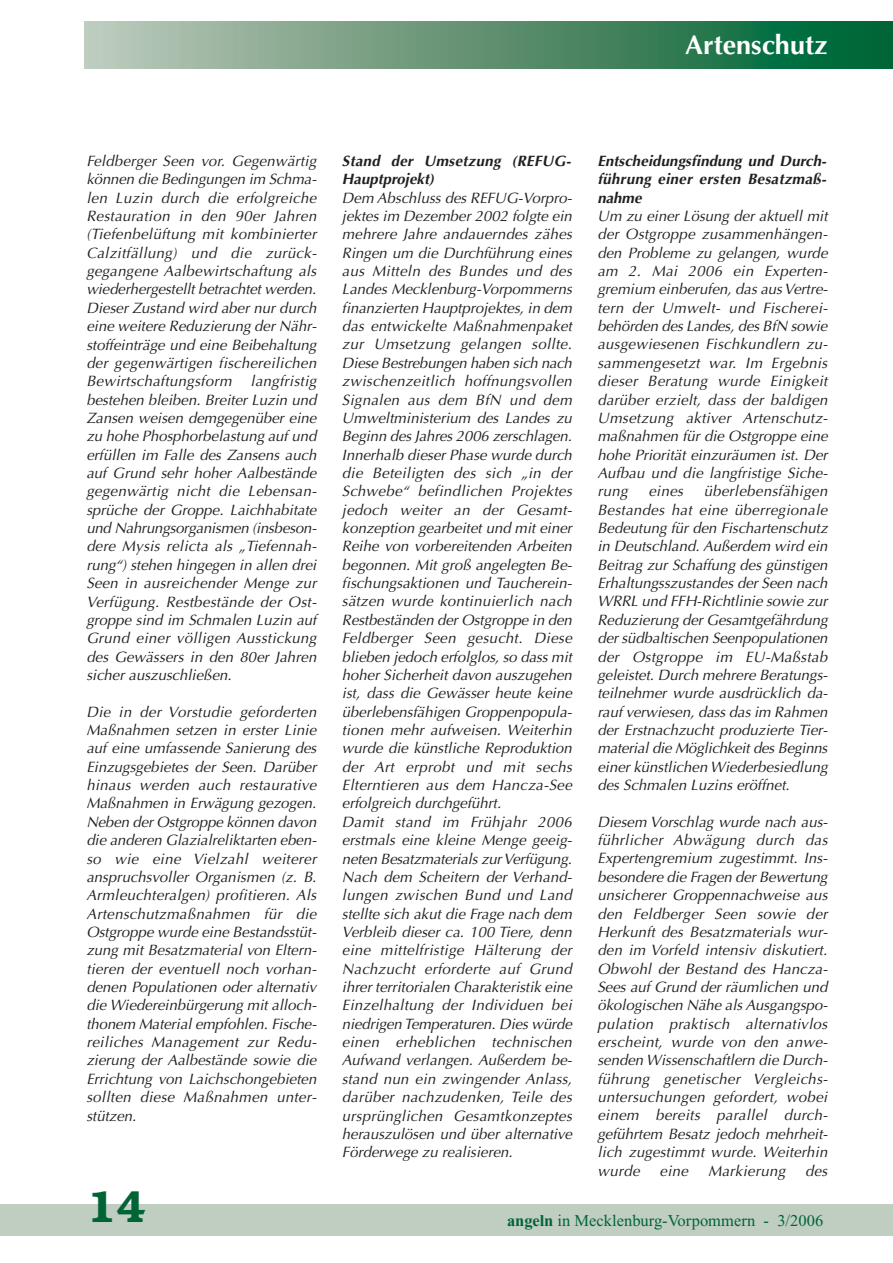
<style>
.page{position:relative;width:893px;height:1263px;background:#fff}
.page>*{position:absolute;margin:0;border:0;box-sizing:border-box;transform-origin:0 0}
.t1{font:600 45px "Bookman";color:#006436}
.t2{font:700 27px "Optima";color:#fff}
.t3{font:16.5px "Times New Roman";color:#006436}
.t4{font:italic 15px/18.3px "Optima";color:#231f20;text-align:justify}
.t5{font:italic 700 15px/18.3px "Optima";letter-spacing:.02em;color:#231f20}
.t6{font:italic 15px "Optima";letter-spacing:.02em;color:#231f20}
.s1{font-weight:700}
</style>
<div class="page">
<div style="left:0;top:1204px;width:893px;height:32px;background:#c0cec2"></div>
<svg style="left:85px;top:22px;width:808px;height:47px;background:#5b9272"></svg>
<h2 class="t2" style="left:685px;top:34px;width:144px">Artenschutz</h2>
<p class="t4" style="left:86px;top:153px;width:232px">Feldberger Seen vor. Gegenwärtig können die Bedingungen im Schma&shy;len Luzin durch die erfolgreiche Restauration in den 90er Jahren (Tiefenbelüftung mit kombinierter Calzitfällung) und die zurück&shy;gegangene Aalbewirtschaftung als wiederhergestellt betrachtet werden.<br>Dieser Zustand wird aber nur durch eine weitere Reduzierung der Nähr&shy;stoffeinträge und eine Beibehaltung der gegenwärtigen fischereilichen Bewirtschaftungsform</p>
<p class="t4" style="left:86px;top:373px;width:232px;text-indent:164px">langfristig bestehen bleiben. Breiter Luzin und Zansen weisen demgegenüber eine zu hohe Phosphorbelastung auf und erfüllen im Falle des Zansens auch auf Grund sehr hoher Aalbestände gegenwärtig nicht die Lebensan&shy;sprüche der Groppe. Laichhabitate und Nahrungsorganismen (insbeson&shy;dere Mysis relicta als „Tiefennah&shy;rung“) stehen hingegen in allen drei Seen in ausreichender Menge zur Verfügung. Restbestände der Ost&shy;groppe sind im Schmalen Luzin auf Grund einer völligen Ausstickung des Gewässers in den 80er Jahren sicher auszuschließen.</p>
<p class="t4" style="left:86px;top:704px;width:232px">Die in der Vorstudie geforderten Maßnahmen setzen in erster Linie auf eine umfassende Sanierung des Einzugsgebietes der Seen. Darüber hinaus werden auch restaurative Maßnahmen in Erwägung gezogen.<br>Neben der Ostgroppe können davon die anderen Glazialreliktarten eben&shy;so wie eine Vielzahl weiterer anspruchsvoller Organismen (z. B.<br>Armleuchteralgen) profitieren. Als Artenschutzmaßnahmen für die Ostgroppe wurde eine Bestandsstüt&shy;zung mit Besatzmaterial von Eltern&shy;tieren der eventuell noch vorhan&shy;denen Populationen oder alternativ die Wiedereinbürgerung mit alloch&shy;thonem Material empfohlen. Fische&shy;reiliches Management zur Redu&shy;zierung der Aalbestände sowie die Errichtung von Laichschongebieten sollten diese Maßnahmen unter&shy;stützen.</p>
<h1 class="t1" style="left:86px;top:1188px;width:61px">14</h1>
<p class="t5" style="left:342px;top:153px;width:231px">Stand der Umsetzung (REFUG-<br>Hauptprojekt)</p>
<p class="t4" style="left:342px;top:190px;width:232px;text-align:left">Dem Abschluss des REFUG-Vorpro&shy;jektes im Dezember 2002 folgte ein mehrere Jahre andauerndes zähes Ringen um die Durchführung eines aus Mitteln des Bundes und des Landes Mecklenburg-Vorpommerns finanzierten Hauptprojektes, in dem das entwickelte Maßnahmenpaket zur Umsetzung gelangen sollte.<br>Diese Bestrebungen haben sich nach zwischenzeitlich hoffnungsvollen Signalen aus dem BfN und dem Umweltministerium des Landes zu Beginn des Jahres 2006 zerschlagen.<br>Innerhalb dieser Phase wurde durch die Beteiligten des sich „in der Schwebe“ befindlichen Projektes jedoch weiter an der Gesamt&shy;konzeption gearbeitet und mit einer Reihe von vorbereitenden Arbeiten begonnen. Mit groß angelegten Be&shy;fischungsaktionen und Taucherein&shy;sätzen wurde kontinuierlich nach Restbeständen der Ostgroppe in den Feldberger Seen gesucht. Diese blieben jedoch erfolglos, so dass mit hoher Sicherheit davon auszugehen ist, dass die Gewässer heute keine überlebensfähigen Groppenpopula&shy;tionen mehr aufweisen. Weiterhin wurde die künstliche Reproduktion der Art erprobt und mit sechs Elterntieren aus dem Hancza-See erfolgreich durchgeführt.<br>Damit stand im Frühjahr 2006 erstmals eine kleine Menge geeig&shy;neten Besatzmaterials zur Verfügung.<br>Nach dem Scheitern der Verhand&shy;lungen zwischen Bund und Land stellte sich akut die Frage nach dem Verbleib dieser ca. 100 Tiere, denn eine mittelfristige Hälterung der Nachzucht erforderte auf Grund ihrer territorialen Charakteristik eine Einzelhaltung der Individuen bei niedrigen Temperaturen. Dies würde einen erheblichen technischen Aufwand verlangen. Außerdem be&shy;stand nun ein zwingender Anlass, darüber nachzudenken, Teile des ursprünglichen Gesamtkonzeptes herauszulösen und über alternative Förderwege zu realisieren.</p>
<p class="t5" style="left:597px;top:153px;width:230px;text-align:justify">Entscheidungsfindung und Durch&shy;führung einer ersten Besatzmaß&shy;nahme</p>
<p class="t4" style="left:597px;top:208px;width:232px">Um zu einer Lösung der aktuell mit der Ostgroppe zusammenhängen&shy;den Probleme zu gelangen, wurde am 2. Mai 2006 ein Experten&shy;gremium einberufen, das aus Vertre&shy;tern der Umwelt- und Fischerei&shy;behörden des Landes, des BfN sowie ausgewiesenen Fischkundlern zu&shy;sammengesetzt war. Im Ergebnis dieser Beratung wurde Einigkeit darüber erzielt, dass der baldigen Umsetzung aktiver Artenschutz&shy;maßnahmen für die Ostgroppe eine hohe Priorität einzuräumen ist. Der Aufbau und die langfristige Siche&shy;rung</p>
<p class="t4" style="left:597px;top:483px;width:232px;text-indent:106px">überlebensfähigen Bestandes hat eine überregionale Bedeutung für den Fischartenschutz in Deutschland. Außerdem wird ein Beitrag zur Schaffung des günstigen Erhaltungsszustandes der Seen nach WRRL und FFH-Richtlinie sowie zur Reduzierung der Gesamtgefährdung der südbaltischen Seenpopulationen der Ostgroppe im EU-Maßstab geleistet. Durch mehrere Beratungs&shy;teilnehmer wurde ausdrücklich da&shy;rauf verwiesen, dass das im Rahmen der Erstnachzucht produzierte Tier&shy;material die Möglichkeit des Beginns einer künstlichen Wiederbesiedlung des Schmalen Luzins eröffnet.</p>
<p class="t4" style="left:597px;top:814px;width:232px">Diesem Vorschlag wurde nach aus&shy;führlicher Abwägung durch das Expertengremium zugestimmt. Ins&shy;besondere die Fragen der Bewertung unsicherer Groppennachweise aus den Feldberger Seen sowie der Herkunft des Besatzmaterials wur&shy;den im Vorfeld intensiv diskutiert.<br>Obwohl der Bestand des Hancza-Sees auf Grund der räumlichen und ökologischen Nähe als Ausgangspo&shy;pulation praktisch alternativlos erscheint, wurde von den anwe&shy;senden Wissenschaftlern die Durch&shy;führung genetischer Vergleichs&shy;untersuchungen gefordert, wobei einem bereits parallel durch&shy;geführtem Besatz jedoch mehrheit&shy;lich zugestimmt wurde. Weiterhin wurde</p>
<p class="t4" style="left:648px;top:483px;width:36px">eines</p>
<p class="t4" style="left:660px;top:1163px;width:30px">eine</p>
<p class="t6" style="left:708px;top:1164px;width:79px">Markierung</p>
<p class="t4" style="left:805px;top:1163px;width:24px">des</p>
<p class="t3" style="left:507px;top:1214px;width:318px"><span class="s1">angeln</span> in Mecklenburg-Vorpommern - 3/2006</p>
</div>
